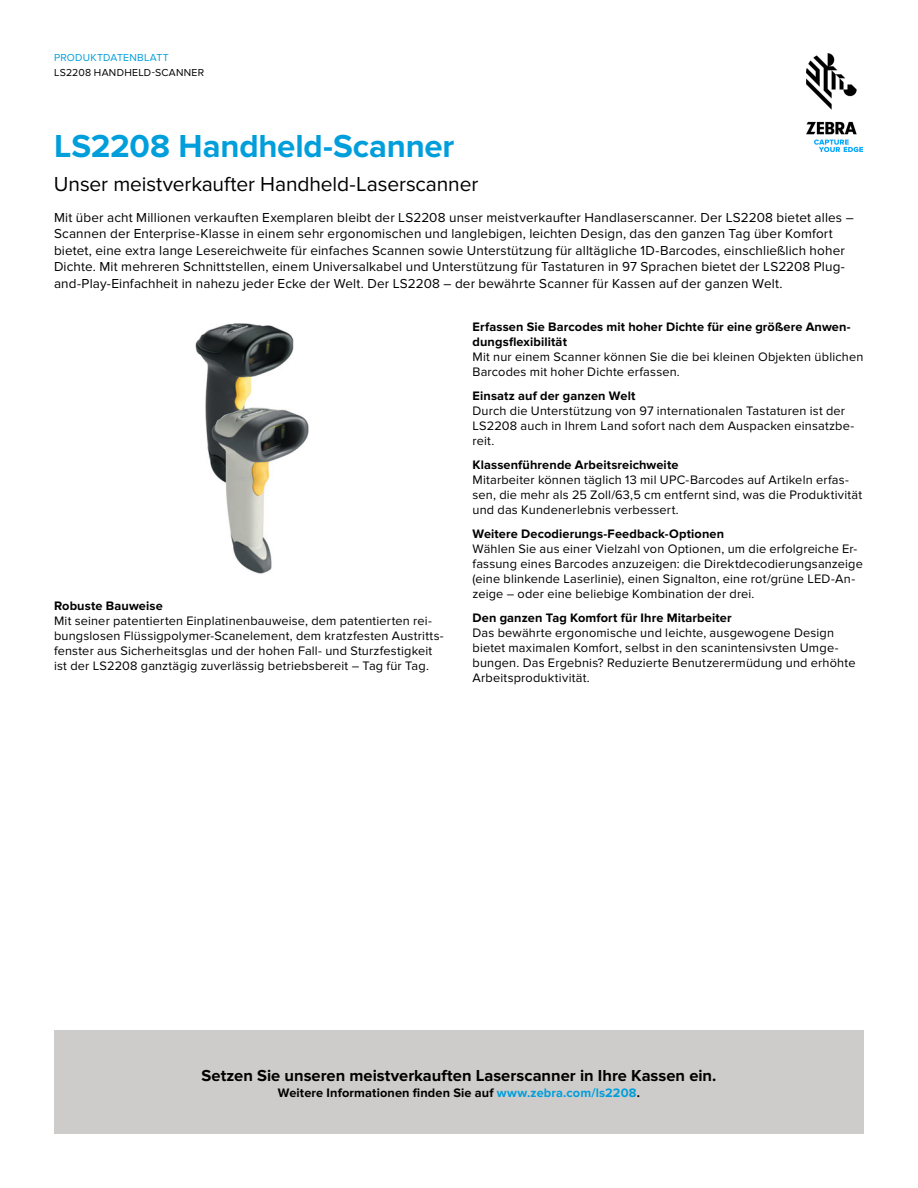
<style>
.page{position:relative;width:918px;height:1188px;background:#fff}
.page>*{position:absolute;margin:0;border:0;box-sizing:border-box;transform-origin:0 0}
.t1{font:700 33px "Proxima Nova";letter-spacing:-.005em;color:#009edb}
.t2{font:21px "Proxima Nova";letter-spacing:-.005em;color:#000}
.t3{font:700 16.5px "Proxima Nova";color:#000}
.t4{font:13.5px/16.5px "Proxima Nova";letter-spacing:.01em;color:#000}
.t5{font:12.75px/15px "Proxima Nova";letter-spacing:.015em;color:#000}
.t6{font:700 12.75px/15px "Proxima Nova";letter-spacing:.01em;color:#000}
.t7{font:10.5px "Proxima Nova";letter-spacing:.025em;color:#000}
.t8{font:10.5px "Proxima Nova";letter-spacing:.025em;color:#009edb}
.s1{color:#009edb}
</style>
<div class="page">
<img style="left:806px;top:54px;width:56px;height:97px">
<div style="left:54px;top:1031px;width:810px;height:103px;background:#cdccca"></div>
<img style="left:195px;top:323px;width:114px;height:251px">
<p class="t8" style="left:54px;top:52px;width:116px">PRODUKTDATENBLATT</p>
<p class="t7" style="left:54px;top:66px;width:152px">LS2208 HANDHELD-SCANNER</p>
<h1 class="t1" style="left:54px;top:127px;width:402px">LS2208 Handheld-Scanner</h1>
<h2 class="t2" style="left:54px;top:172px;width:426px">Unser meistverkaufter Handheld-Laserscanner</h2>
<p class="t4" style="left:54px;top:209px;width:801px">Mit über acht Millionen verkauften Exemplaren bleibt der LS2208 unser meistverkaufter Handlaserscanner. Der LS2208 bietet alles – Scannen der Enterprise-Klasse in einem sehr ergonomischen und langlebigen, leichten Design, das den ganzen Tag über Komfort bietet, eine extra lange Lesereichweite für einfaches Scannen sowie Unterstützung für alltägliche 1D-Barcodes, einschließlich hoher Dichte. Mit mehreren Schnittstellen, einem Universalkabel und Unterstützung für Tastaturen in 97 Sprachen bietet der LS2208 Plug&shy;and-Play-Einfachheit in nahezu jeder Ecke der Welt. Der LS2208 – der bewährte Scanner für Kassen auf der ganzen Welt.</p>
<p class="t6" style="left:54px;top:598px;width:110px">Robuste Bauweise</p>
<p class="t5" style="left:54px;top:613px;width:391px">Mit seiner patentierten Einplatinenbauweise, dem patentierten rei&shy;bungslosen Flüssigpolymer-Scanelement, dem kratzfesten Austritts&shy;fenster aus Sicherheitsglas und der hohen Fall- und Sturzfestigkeit ist der LS2208 ganztägig zuverlässig betriebsbereit – Tag für Tag.</p>
<p class="t6" style="left:472px;top:320px;width:380px">Erfassen Sie Barcodes mit hoher Dichte für eine größere Anwen&shy;dungsflexibilität</p>
<p class="t5" style="left:472px;top:350px;width:392px">Mit nur einem Scanner können Sie die bei kleinen Objekten üblichen<br>Barcodes mit hoher Dichte erfassen.</p>
<p class="t6" style="left:472px;top:389px;width:164px">Einsatz auf der ganzen Welt</p>
<p class="t5" style="left:472px;top:404px;width:383px">Durch die Unterstützung von 97 internationalen Tastaturen ist der<br>LS2208 auch in Ihrem Land sofort nach dem Auspacken einsatzbe&shy;reit.</p>
<p class="t6" style="left:472px;top:458px;width:207px">Klassenführende Arbeitsreichweite</p>
<p class="t5" style="left:472px;top:473px;width:391px">Mitarbeiter können täglich 13 mil UPC-Barcodes auf Artikeln erfas&shy;sen, die mehr als 25 Zoll/63,5 cm entfernt sind, was die Produktivität und das Kundenerlebnis verbessert.</p>
<p class="t6" style="left:472px;top:527px;width:253px">Weitere Decodierungs-Feedback-Optionen</p>
<p class="t5" style="left:472px;top:542px;width:392px">Wählen Sie aus einer Vielzahl von Optionen, um die erfolgreiche Er&shy;fassung eines Barcodes anzuzeigen: die Direktdecodierungsanzeige (eine blinkende Laserlinie), einen Signalton, eine rot/grüne LED-An&shy;zeige – oder eine beliebige Kombination der drei.</p>
<p class="t6" style="left:472px;top:611px;width:261px">Den ganzen Tag Komfort für Ihre Mitarbeiter</p>
<p class="t5" style="left:472px;top:626px;width:385px">Das bewährte ergonomische und leichte, ausgewogene Design bietet maximalen Komfort, selbst in den scanintensivsten Umge&shy;bungen. Das Ergebnis? Reduzierte Benutzerermüdung und erhöhte Arbeitsproduktivität.</p>
<p class="t3" style="left:202px;top:1066px;width:516px">Setzen Sie unseren meistverkauften Laserscanner in Ihre Kassen ein.</p>
<p class="t6" style="left:278px;top:1085px;width:364px">Weitere Informationen finden Sie auf <span class="s1">www.zebra.com/ls2208</span>.</p>
</div>
